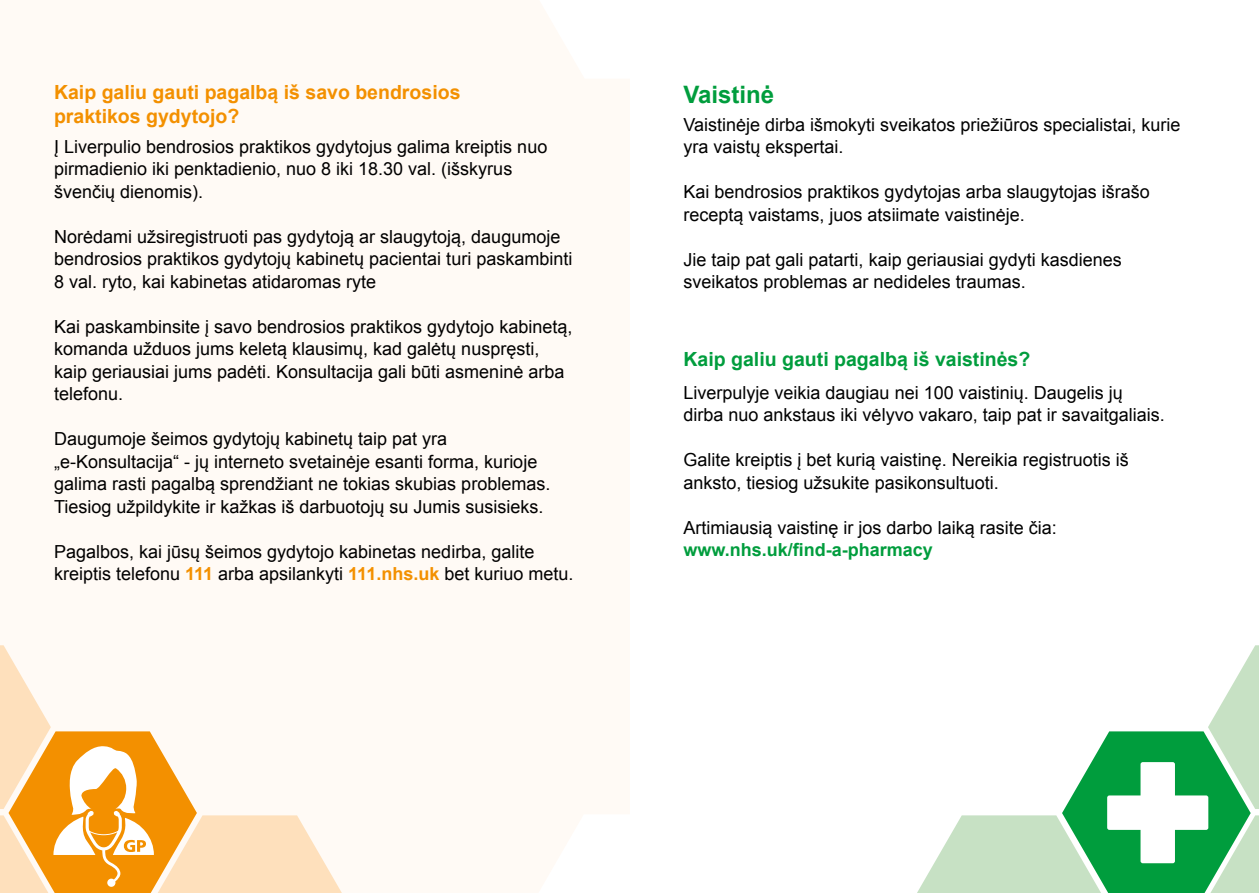
<style>
.page{position:relative;width:1259px;height:893px;background:#fff}
.page>*{position:absolute;margin:0;border:0;box-sizing:border-box;transform-origin:0 0}
.t1{font:700 24px "Arial";color:#009d3d}
.t2{font:700 19.5px/23.4px "Arial";color:#f39000}
.t3{font:700 19.5px "Arial";color:#009d3d}
.t4{font:18px/22.5px "Arial";color:#000}
.s1{font-weight:700;color:#f39000}
.s2{font-weight:700;color:#009d3d}
</style>
<div class="page">
<div style="left:0;top:0;width:629px;height:893px;background:#fffaf5"></div>
<svg style="left:917px;top:645px;width:342px;height:248px"></svg>
<svg style="left:0;top:645px;width:342px;height:248px"></svg>
<p class="t2" style="left:54px;top:81px;width:408px">Kaip galiu gauti pagalbą iš savo bendrosios praktikos gydytojo?</p>
<p class="t4" style="left:54px;top:135px;width:495px">Į Liverpulio bendrosios praktikos gydytojus galima kreiptis nuo pirmadienio iki penktadienio, nuo 8 iki 18.30 val. (išskyrus švenčių dienomis).</p>
<p class="t4" style="left:54px;top:225px;width:520px">Norėdami užsiregistruoti pas gydytoją ar slaugytoją, daugumoje bendrosios praktikos gydytojų kabinetų pacientai turi paskambinti<br>8 val. ryto, kai kabinetas atidaromas ryte</p>
<p class="t4" style="left:54px;top:315px;width:520px">Kai paskambinsite į savo bendrosios praktikos gydytojo kabinetą, komanda užduos jums keletą klausimų, kad galėtų nuspręsti, kaip geriausiai jums padėti. Konsultacija gali būti asmeninė arba telefonu.</p>
<p class="t4" style="left:54px;top:428px;width:498px">Daugumoje šeimos gydytojų kabinetų taip pat yra „e-Konsultacija“ - jų interneto svetainėje esanti forma, kurioje galima rasti pagalbą sprendžiant ne tokias skubias problemas.<br>Tiesiog užpildykite ir kažkas iš darbuotojų su Jumis susisieks.</p>
<p class="t4" style="left:54px;top:540px;width:521px">Pagalbos, kai jūsų šeimos gydytojo kabinetas nedirba, galite kreiptis telefonu <span class="s1">111</span> arba apsilankyti <span class="s1">111.nhs.uk</span> bet kuriuo metu.</p>
<p class="t1" style="left:683px;top:78px;width:92px">Vaistinė</p>
<p class="t4" style="left:683px;top:114px;width:498px">Vaistinėje dirba išmokyti sveikatos priežiūros specialistai, kurie yra vaistų ekspertai.</p>
<p class="t4" style="left:683px;top:181px;width:468px">Kai bendrosios praktikos gydytojas arba slaugytojas išrašo receptą vaistams, juos atsiimate vaistinėje.</p>
<p class="t4" style="left:683px;top:249px;width:440px">Jie taip pat gali patarti, kaip geriausiai gydyti kasdienes sveikatos problemas ar nedideles traumas.</p>
<p class="t3" style="left:683px;top:347px;width:348px">Kaip galiu gauti pagalbą iš vaistinės?</p>
<p class="t4" style="left:683px;top:381px;width:483px">Liverpulyje veikia daugiau nei 100 vaistinių. Daugelis jų dirba nuo ankstaus iki vėlyvo vakaro, taip pat ir savaitgaliais.</p>
<p class="t4" style="left:683px;top:449px;width:447px">Galite kreiptis į bet kurią vaistinę. Nereikia registruotis iš anksto, tiesiog užsukite pasikonsultuoti.</p>
<p class="t4" style="left:683px;top:516px;width:375px">Artimiausią vaistinę ir jos darbo laiką rasite čia: <span class="s2">www.nhs.uk/find-a-pharmacy</span></p>
</div>
